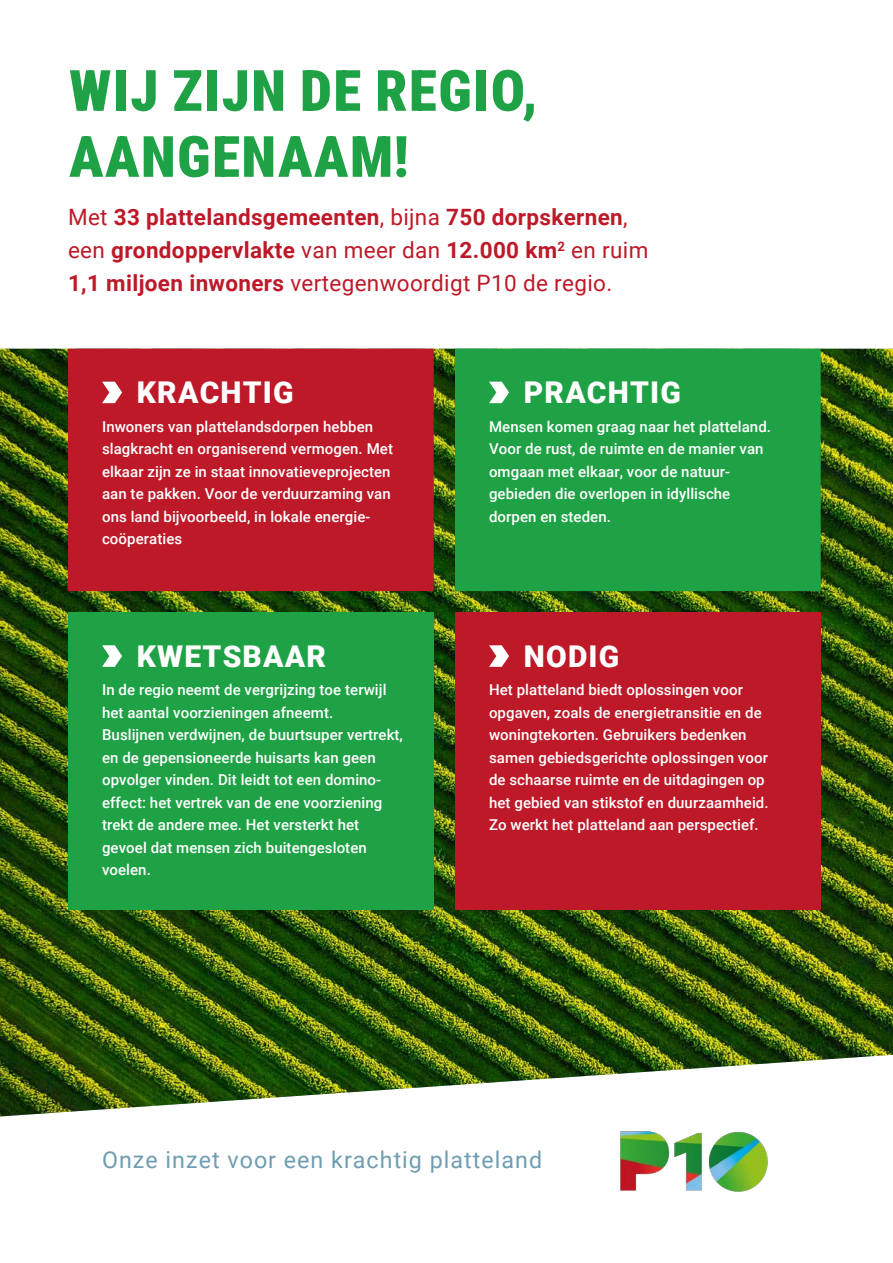
<style>
.page{position:relative;width:893px;height:1263px;background:#fff}
.page>*{position:absolute;margin:0;border:0;box-sizing:border-box;transform-origin:0 0}
.t1{font:900 57px "Roboto Condensed";letter-spacing:.025em;color:#1fa245}
.Normaal{font:900 30px "Roboto";letter-spacing:.04em;color:#fff}
.Normaal-2{font:23.25px "Roboto";letter-spacing:.045em;color:#6f9db2}
.Normaal-3{font:700 22.5px "Roboto";letter-spacing:.015em;color:#bd1928}
.Normaal-4{font:22.5px "Roboto";letter-spacing:.015em;color:#bd1928}
.Normaal-5{font:500 15px/22.5px "Roboto";letter-spacing:.005em;color:#fff}
.s1{font-weight:400}
.s2{font-weight:700}
</style>
<div class="page">
<img style="left:0;top:349px;width:893px;height:767px">
<div style="left:68px;top:349px;width:366px;height:242px;background:#bd1928"></div>
<div style="left:68px;top:612px;width:366px;height:298px;background:#1fa245"></div>
<div style="left:455px;top:349px;width:366px;height:242px;background:#1fa245"></div>
<div style="left:455px;top:612px;width:366px;height:298px;background:#bd1928"></div>
<svg style="left:102px;top:382px;width:20px;height:21px"></svg>
<svg style="left:102px;top:645px;width:20px;height:22px"></svg>
<svg style="left:489px;top:382px;width:20px;height:21px"></svg>
<svg style="left:489px;top:645px;width:20px;height:22px"></svg>
<img style="left:620px;top:1131px;width:148px;height:61px">
<p class="t1" style="left:69px;top:51px;width:470px">WIJ ZIJN DE REGIO,</p>
<p class="t1" style="left:69px;top:117px;width:341px">AANGENAAM!</p>
<p class="Normaal-3" style="left:68px;top:201px;width:561px"><span class="s1">Met</span> 33 plattelandsgemeenten<span class="s1">, bijna</span> 750 dorpskernen<span class="s1">,</span></p>
<p class="Normaal-3" style="left:68px;top:234px;width:582px"><span class="s1">een</span> grondoppervlakte <span class="s1">van meer dan</span> 12.000 km<sup>2</sup> <span class="s1">en ruim</span></p>
<p class="Normaal-4" style="left:68px;top:267px;width:546px"><span class="s2">1,1 miljoen inwoners</span> vertegenwoordigt P10 de regio.</p>
<p class="Normaal" style="left:137px;top:371px;width:158px">KRACHTIG</p>
<p class="Normaal-5" style="left:102px;top:414px;width:292px">Inwoners van plattelandsdorpen hebben slagkracht en organiserend vermogen. Met elkaar zijn ze in staat innovatieveprojecten aan te pakken. Voor de verduurzaming van</p>
<p class="Normaal-5" style="left:102px;top:504px;width:270px">ons land bijvoorbeeld, in lokale energie-</p>
<p class="Normaal-5" style="left:102px;top:527px;width:82px">coöperaties</p>
<p class="Normaal" style="left:137px;top:635px;width:191px">KWETSBAAR</p>
<p class="Normaal-5" style="left:102px;top:678px;width:286px">In de regio neemt de vergrijzing toe terwijl het aantal voorzieningen afneemt.</p>
<p class="Normaal-5" style="left:102px;top:723px;width:302px">Buslijnen verdwijnen, de buurtsuper vertrekt, en de gepensioneerde huisarts kan geen</p>
<p class="Normaal-5" style="left:102px;top:768px;width:281px">opvolger vinden. Dit leidt tot een domino-</p>
<p class="Normaal-5" style="left:102px;top:791px;width:282px">effect: het vertrek van de ene voorziening</p>
<p class="Normaal-5" style="left:102px;top:813px;width:259px">trekt de andere mee. Het versterkt het</p>
<p class="Normaal-5" style="left:102px;top:836px;width:266px">gevoel dat mensen zich buitengesloten</p>
<p class="Normaal-5" style="left:102px;top:858px;width:50px">voelen.</p>
<p class="Normaal" style="left:524px;top:371px;width:159px">PRACHTIG</p>
<p class="Normaal-5" style="left:489px;top:414px;width:284px">Mensen komen graag naar het platteland.<br>Voor de rust, de ruimte en de manier van</p>
<p class="Normaal-5" style="left:489px;top:459px;width:243px">omgaan met elkaar, voor de natuur-</p>
<p class="Normaal-5" style="left:489px;top:482px;width:243px">gebieden die overlopen in idyllische</p>
<p class="Normaal-5" style="left:489px;top:504px;width:123px">dorpen en steden.</p>
<p class="Normaal" style="left:524px;top:635px;width:97px">NODIG</p>
<p class="Normaal-5" style="left:489px;top:678px;width:255px">Het platteland biedt oplossingen voor</p>
<p class="Normaal-5" style="left:489px;top:701px;width:274px">opgaven, zoals de energietransitie en de</p>
<p class="Normaal-5" style="left:489px;top:723px;width:259px">woningtekorten. Gebruikers bedenken</p>
<p class="Normaal-5" style="left:489px;top:746px;width:280px">samen gebiedsgerichte oplossingen voor</p>
<p class="Normaal-5" style="left:489px;top:768px;width:277px">de schaarse ruimte en de uitdagingen op</p>
<p class="Normaal-5" style="left:489px;top:791px;width:281px">het gebied van stikstof en duurzaamheid.</p>
<p class="Normaal-5" style="left:489px;top:813px;width:271px">Zo werkt het platteland aan perspectief.</p>
<p class="Normaal-2" style="left:102px;top:1143px;width:442px">Onze inzet voor een krachtig platteland</p>
</div>
